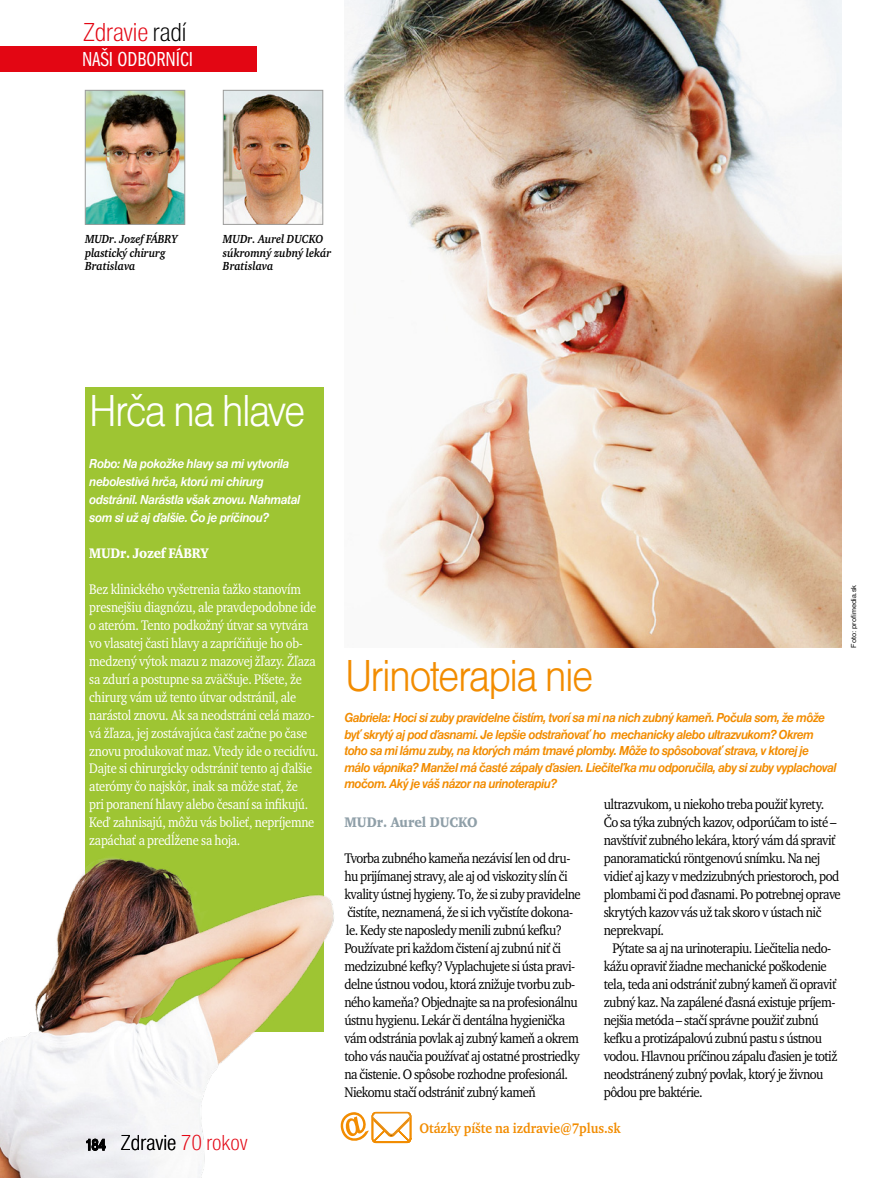
<style>
.page{position:relative;width:893px;height:1178px;background:#fff}
.page>*{position:absolute;margin:0;border:0;box-sizing:border-box;transform-origin:0 0}
.t1{font:300 46.5px "Nimbus San DCE";letter-spacing:-.04em;color:#f28c00;scale:.9 1}
.t2{font:300 46.5px "Nimbus San DCE";letter-spacing:-.04em;color:#fff;scale:.9 1}
.t3{font:27px "Nimbus San DCE Lig Con";letter-spacing:-.01em;color:#e30613}
.t4{font:22.5px "Nimbus San DCE Lig Con";color:#000}
.t5{font:extra-condensed 21px "Franklin Gothic Itc TCE";color:#fff}
.t6{font:700 16.5px "Nimbus San DCE";color:#000;scale:.7 1}
.t7{font:14.25px/18px "Charter Itc TCE";letter-spacing:-.04em;color:#000;scale:.9 1}
.t8{font:14.25px/18px "Charter Itc TCE";letter-spacing:-.02em;color:#fff;scale:.88 1}
.t9{font:700 14.25px "Charter Itc TCE";color:#f28c00;scale:.9 1}
.t10{font:900 14.25px "Charter Itc TCE";letter-spacing:-.02em;color:#fff;scale:.88 1}
.t11{font:900 14.25px "Charter Itc TCE";color:#8f9fa8;scale:.9 1}
.t12{font:italic 700 13.5px/16.5px "Nimbus San DCE";letter-spacing:-.04em;color:#f28c00;scale:.9 1}
.t13{font:italic 700 13.5px/18px "Nimbus San DCE";letter-spacing:-.03em;color:#fff;scale:.9 1}
.t14{font:italic 700 12px/13.5px "Charter Itc TCE";color:#000;scale:.9 1}
.t15{font:7.5px "Nimbus San DCE";color:#000;scale:1.05 1}
.s1{color:#000}
.s2{color:#e30613}
</style>
<div class="page">
<img style="left:344px;top:0;width:498px;height:647px">
<img style="left:87px;top:92px;width:96px;height:131px">
<div style="left:85px;top:90px;width:100px;height:135px;border:1px solid #9d9d9c"></div>
<img style="left:225px;top:92px;width:96px;height:131px">
<div style="left:223px;top:90px;width:100px;height:135px;border:1px solid #9d9d9c"></div>
<div style="left:0;top:46px;width:257px;height:26px;background:#e30613"></div>
<div style="left:85px;top:387px;width:238px;height:644px;background:#9ec533"></div>
<img style="left:0;top:850px;width:341px;height:328px">
<svg style="left:86px;top:1139px;width:20px;height:12px"></svg>
<svg style="left:341px;top:1111px;width:71px;height:33px"></svg>
<h2 class="t3" style="left:83px;top:18px;width:105px">Zdravie <span class="s1">radí</span></h2>
<h3 class="t5" style="left:82px;top:47px;width:112px">NAŠI ODBORNÍCI</h3>
<p class="t14" style="left:85px;top:232px;width:104px">MUDr. Jozef FÁBRY plastický chirurg<br>Bratislava</p>
<p class="t14" style="left:223px;top:232px;width:122px">MUDr. Aurel DUCKO súkromný zubný lekár<br>Bratislava</p>
<h1 class="t2" style="left:89px;top:385px;width:242px">Hrča na hlave</h1>
<p class="t13" style="left:89px;top:454px;width:236px">Robo: Na pokožke hlavy sa mi vytvorila nebolestivá hrča, ktorú mi chirurg odstránil. Narástla však znovu. Nahmatal som si už aj ďalšie. Čo je príčinou?</p>
<p class="t10" style="left:89px;top:544px;width:137px">MUDr. Jozef FÁBRY</p>
<p class="t8" style="left:89px;top:580px;width:262px">Bez klinického vyšetrenia ťažko stanovím presnejšiu diagnózu, ale pravdepodobne ide o ateróm. Tento podkožný útvar sa vytvára vo vlasatej časti hlavy a zapríčiňuje ho ob&shy;medzený výtok mazu z mazovej žľazy. Žľaza sa zdurí a postupne sa zväčšuje. Píšete, že chirurg vám už tento útvar odstránil, ale narástol znovu. Ak sa neodstráni celá mazo&shy;vá žľaza, jej zostávajúca časť začne po čase znovu produkovať maz. Vtedy ide o recidívu.<br>Dajte si chirurgicky odstrániť tento aj ďalšie aterómy čo najskôr, inak sa môže stať, že<br>pri poranení hlavy alebo česaní sa infikujú.<br>Keď zahnisajú, môžu vás bolieť, nepríjemne zapáchať a predĺžene sa hoja.</p>
<p class="t6" style="left:85px;top:1135px;width:31px">184</p>
<h3 class="t4" style="left:121px;top:1130px;width:128px">Zdravie <span class="s2">70 rokov</span></h3>
<h1 class="t1" style="left:345px;top:650px;width:277px">Urinoterapia nie</h1>
<p class="t12" style="left:344px;top:709px;width:548px">Gabriela: Hoci si zuby pravidelne čistím, tvorí sa mi na nich zubný kameň. Počula som, že môže byť skrytý aj pod ďasnami. Je lepšie odstraňovať ho mechanicky alebo ultrazvukom? Okrem toho sa mi lámu zuby, na ktorých mám tmavé plomby. Môže to spôsobovať strava, v ktorej je málo vápnika? Manžel má časté zápaly ďasien. Liečiteľka mu odporučila, aby si zuby vyplachoval močom. Aký je váš názor na urinoterapiu?</p>
<p class="t11" style="left:344px;top:814px;width:149px">MUDr. Aurel DUCKO</p>
<p class="t7" style="left:344px;top:849px;width:264px">Tvorba zubného kameňa nezávisí len od dru&shy;hu prijímanej stravy, ale aj od viskozity slín či kvality ústnej hygieny. To, že si zuby pravidelne čistíte, neznamená, že si ich vyčistíte dokona&shy;le. Kedy ste naposledy menili zubnú kefku?<br>Používate pri každom čistení aj zubnú niť či medzizubné kefky? Vyplachujete si ústa pravi&shy;delne ústnou vodou, ktorá znižuje tvorbu zub&shy;ného kameňa? Objednajte sa na profesionálnu ústnu hygienu. Lekár či dentálna hygienička vám odstránia povlak aj zubný kameň a okrem toho vás naučia používať aj ostatné prostriedky na čistenie. O spôsobe rozhodne profesionál.<br>Niekomu stačí odstrániť zubný kameň</p>
<p class="t7" style="left:604px;top:795px;width:246px">ultrazvukom, u niekoho treba použiť kyrety.</p>
<p class="t7" style="left:604px;top:813px;width:260px">Čo sa týka zubných kazov, odporúčam to isté –</p>
<p class="t7" style="left:604px;top:831px;width:259px">navštíviť zubného lekára, ktorý vám dá spraviť</p>
<p class="t7" style="left:604px;top:849px;width:242px">panoramatickú röntgenovú snímku. Na nej</p>
<p class="t7" style="left:604px;top:867px;width:263px">vidieť aj kazy v medzizubných priestoroch, pod</p>
<p class="t7" style="left:604px;top:885px;width:265px">plombami či pod ďasnami. Po potrebnej oprave</p>
<p class="t7" style="left:604px;top:903px;width:243px">skrytých kazov vás už tak skoro v ústach nič</p>
<p class="t7" style="left:604px;top:921px;width:69px">neprekvapí.</p>
<p class="t7" style="left:612px;top:939px;width:245px">Pýtate sa aj na urinoterapiu. Liečitelia nedo-</p>
<p class="t7" style="left:604px;top:957px;width:249px">kážu opraviť žiadne mechanické poškodenie</p>
<p class="t7" style="left:604px;top:975px;width:260px">tela, teda ani odstrániť zubný kameň či opraviť</p>
<p class="t7" style="left:604px;top:993px;width:259px">zubný kaz. Na zapálené ďasná existuje príjem-</p>
<p class="t7" style="left:604px;top:1011px;width:240px">nejšia metóda – stačí správne použiť zubnú</p>
<p class="t7" style="left:604px;top:1029px;width:244px">kefku a protizápalovú zubnú pastu s ústnou</p>
<p class="t7" style="left:604px;top:1047px;width:261px">vodou. Hlavnou príčinou zápalu ďasien je totiž</p>
<p class="t7" style="left:604px;top:1065px;width:246px">neodstránený zubný povlak, ktorý je živnou</p>
<p class="t7" style="left:604px;top:1083px;width:112px">pôdou pre baktérie.</p>
<p class="t9" style="left:419px;top:1119px;width:225px">Otázky píšte na izdravie@7plus.sk</p>
<p class="t15" style="left:849px;top:647px;width:61px;rotate:-90deg">Foto: profimedia.sk</p>
</div>
